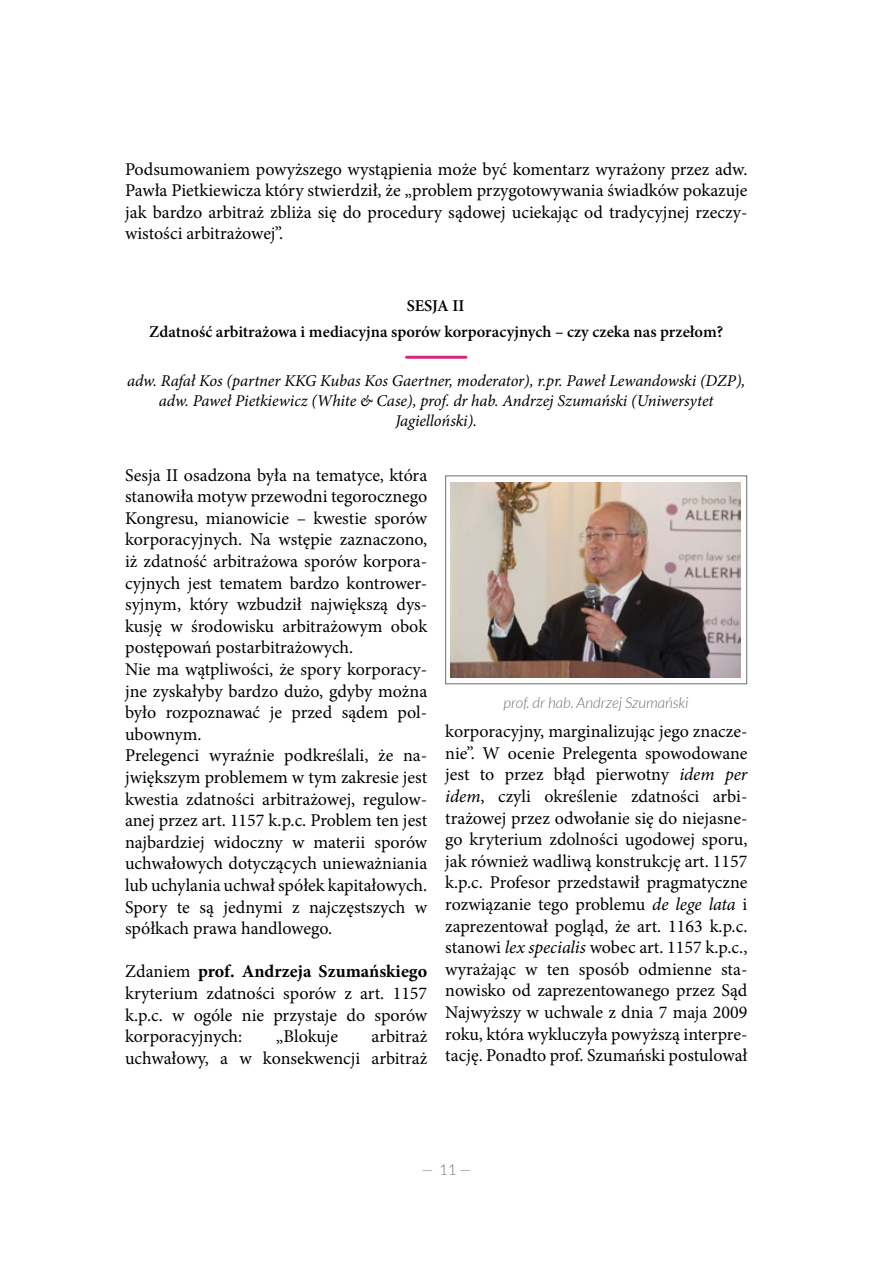
<style>
.page{position:relative;width:893px;height:1263px;background:#fff}
.page>*{position:absolute;margin:0;border:0;box-sizing:border-box;transform-origin:0 0}
.t1{font:18px/21.6px "Minion Pro";color:#000;text-align:justify}
.t2{font:italic 16.5px/19.8px "Minion Pro";letter-spacing:-.005em;color:#000;text-align:center}
.t3{font:600 16.5px "Minion Pro";color:#000}
.t4{font:italic 300 15px "Lato";color:#6d6e71}
.t5{font:300 15px "Lato";color:#6d6e71}
.s1{font-weight:700}
.s2{font-style:italic}
</style>
<div class="page">
<hr style="left:407px;top:356px;width:59px;height:3px;background:#d6267b">
<img style="left:450px;top:482px;width:291px;height:196px">
<div style="left:445px;top:475px;width:302px;height:209px;border:1px solid #6d6e71"></div>
<p class="t1" style="left:125px;top:158px;width:624px">Podsumowaniem powyższego wystąpienia może być komentarz wyrażony przez adw.<br>Pawła Pietkiewicza który stwierdził, że „problem przygotowywania świadków pokazuje jak bardzo arbitraż zbliża się do procedury sądowej uciekając od tradycyjnej rzeczy&shy;wistości arbitrażowej”.</p>
<p class="t3" style="left:407px;top:294px;width:59px">SESJA II</p>
<p class="t3" style="left:149px;top:321px;width:575px">Zdatność arbitrażowa i mediacyjna sporów korporacyjnych – czy czeka nas przełom?</p>
<p class="t2" style="left:127px;top:371px;width:620px">adw. Rafał Kos (partner KKG Kubas Kos Gaertner, moderator), r.pr. Paweł Lewandowski (DZP), adw. Paweł Pietkiewicz (White &amp; Case), prof. dr hab. Andrzej Szumański (Uniwersytet<br>Jagielloński).</p>
<p class="t1" style="left:125px;top:464px;width:304px;text-align:left">Sesja II osadzona była na tematyce, która stanowiła motyw przewodni tegorocznego Kongresu, mianowicie – kwestie sporów korporacyjnych. Na wstępie zaznaczono, iż zdatność arbitrażowa sporów korpora&shy;cyjnych jest tematem bardzo kontrower&shy;syjnym, który wzbudził największą dys&shy;kusję w środowisku arbitrażowym obok postępowań postarbitrażowych.<br>Nie ma wątpliwości, że spory korporacy&shy;jne zyskałyby bardzo dużo, gdyby można było rozpoznawać je przed sądem pol&shy;ubownym.<br>Prelegenci wyraźnie podkreślali, że na&shy;jwiększym problemem w tym zakresie jest kwestia zdatności arbitrażowej, regulow&shy;anej przez art. 1157 k.p.c. Problem ten jest najbardziej widoczny w materii sporów uchwałowych dotyczących unieważniania lub uchylania uchwał spółek kapitałowych.<br>Spory te są jednymi z najczęstszych w spółkach prawa handlowego.</p>
<p class="t1" style="left:125px;top:961px;width:304px">Zdaniem <span class="s1">prof. Andrzeja Szumańskiego </span>kryterium zdatności sporów z art. 1157 k.p.c. w ogóle nie przystaje do sporów korporacyjnych:</p>
<p class="t1" style="left:125px;top:1026px;width:304px;text-align:right">arbitraż<br>uchwałowy, a w konsekwencji arbitraż</p>
<p class="t1" style="left:276px;top:1026px;width:64px">„Blokuje</p>
<p class="t4" style="left:504px;top:695px;width:187px">prof. dr hab. Andrzej Szumański</p>
<p class="t1" style="left:445px;top:721px;width:304px">korporacyjny, marginalizując jego znacze&shy;nie”. W ocenie Prelegenta spowodowane jest to przez błąd pierwotny <span class="s2">idem per idem</span>, czyli określenie zdatności arbi&shy;trażowej przez odwołanie się do niejasne&shy;go kryterium zdolności ugodowej sporu, jak również wadliwą konstrukcję art. 1157 k.p.c. Profesor przedstawił pragmatyczne rozwiązanie tego problemu <span class="s2">de lege lata</span> i zaprezentował pogląd, że art. 1163 k.p.c. stanowi <span class="s2">lex specialis</span> wobec art. 1157 k.p.c., wyrażając w ten sposób odmienne sta&shy;nowisko od zaprezentowanego przez Sąd Najwyższy w uchwale z dnia 7 maja 2009 roku, która wykluczyła powyższą interpre&shy;tację. Ponadto prof. Szumański postulował</p>
<p class="t5" style="left:421px;top:1161px;width:51px">— 11 —</p>
</div>
